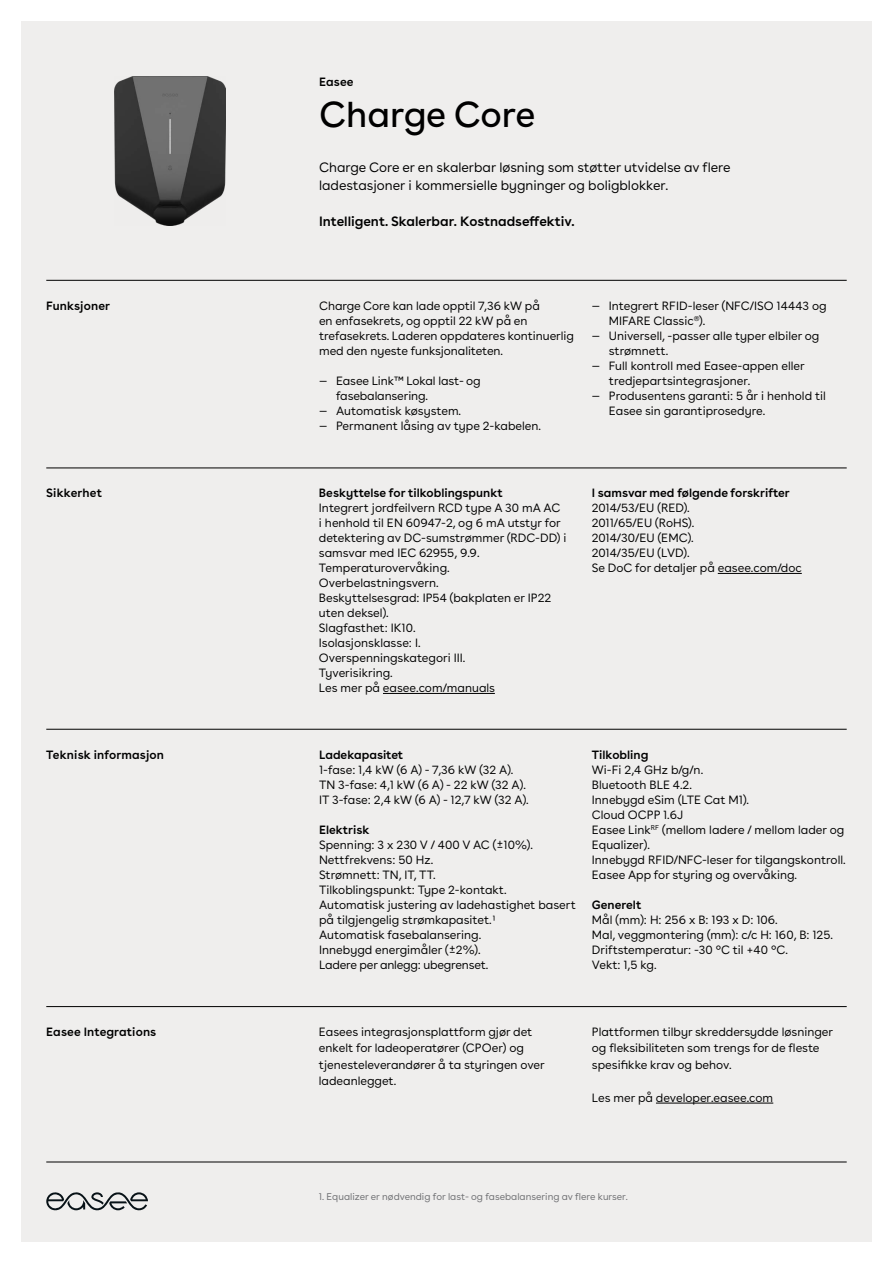
<style>
.page{position:relative;width:893px;height:1263px;background:#fff}
.page>*{position:absolute;margin:0;border:0;box-sizing:border-box;transform-origin:0 0}
.t1{font:36px "Buenos Aires";color:#000}
.t2{font:13.5px/18px "Buenos Aires";color:#000}
.t3{font:600 13.5px "Buenos Aires";color:#000}
.t4{font:12px/15px "Buenos Aires";color:#000}
.t5{font:600 12px "Buenos Aires";color:#000}
.t6{font:9.75px "Buenos Aires";color:#6d6e71}
</style>
<div class="page">
<div style="left:21px;top:21px;width:851px;height:1221px;background:#efeeed"></div>
<hr style="left:46px;top:280px;width:801px;height:1px;background:#000">
<hr style="left:46px;top:729px;width:801px;height:1px;background:#000">
<hr style="left:718px;top:573px;width:84px;height:1px;background:#000">
<hr style="left:383px;top:693px;width:112px;height:1px;background:#000">
<hr style="left:46px;top:468px;width:801px;height:1px;background:#000">
<hr style="left:46px;top:1006px;width:801px;height:1px;background:#000">
<hr style="left:656px;top:1103px;width:117px;height:1px;background:#000">
<img style="left:115px;top:77px;width:111px;height:149px">
<hr style="left:46px;top:1162px;width:801px;height:1px;background:#000">
<svg style="left:46px;top:1192px;width:102px;height:18px"></svg>
<p class="t5" style="left:319px;top:72px;width:36px">Easee</p>
<h1 class="t1" style="left:319px;top:85px;width:218px">Charge Core</h1>
<p class="t2" style="left:319px;top:157px;width:413px">Charge Core er en skalerbar løsning som støtter utvidelse av flere ladestasjoner i kommersielle bygninger og boligblokker.</p>
<p class="t3" style="left:319px;top:210px;width:257px">Intelligent. Skalerbar. Kostnadseffektiv.</p>
<p class="t5" style="left:46px;top:295px;width:65px">Funksjoner</p>
<p class="t4" style="left:319px;top:297px;width:256px">Charge Core kan lade opptil 7,36 kW på<br>en enfasekrets, og opptil 22 kW på en trefasekrets. Laderen oppdateres kontinuerlig med den nyeste funksjonaliteten.</p>
<p class="t4" style="left:336px;top:372px;width:146px;text-indent:-17px">— Easee Link™ Lokal last- og fasebalansering.</p>
<p class="t4" style="left:319px;top:402px;width:144px">— Automatisk køsystem.</p>
<p class="t4" style="left:319px;top:417px;width:224px">— Permanent låsing av type 2-kabelen.</p>
<p class="t4" style="left:609px;top:297px;width:219px;text-indent:-17px">— Integrert RFID-leser (NFC/ISO 14443 og<br>MIFARE Classic<sup>®</sup>).</p>
<p class="t4" style="left:609px;top:327px;width:212px;text-indent:-17px">— Universell, -passer alle typer elbiler og strømnett.</p>
<p class="t4" style="left:609px;top:357px;width:197px;text-indent:-17px">— Full kontroll med Easee-appen eller tredjepartsintegrasjoner.</p>
<p class="t4" style="left:609px;top:387px;width:219px;text-indent:-17px">— Produsentens garanti: 5 år i henhold til<br>Easee sin garantiprosedyre.</p>
<p class="t5" style="left:46px;top:483px;width:57px">Sikkerhet</p>
<p class="t5" style="left:592px;top:483px;width:200px">I samsvar med følgende forskrifter</p>
<p class="t4" style="left:592px;top:499px;width:212px">2014/53/EU (RED).<br>2011/65/EU (RoHS).<br>2014/30/EU (EMC).<br>2014/35/EU (LVD).<br>Se DoC for detaljer på easee.com/doc</p>
<p class="t5" style="left:319px;top:483px;width:185px">Beskyttelse for tilkoblingspunkt</p>
<p class="t4" style="left:319px;top:499px;width:249px">Integrert jordfeilvern RCD type A 30 mA AC<br>i henhold til EN 60947-2, og 6 mA utstyr for detektering av DC-sumstrømmer (RDC-DD) i samsvar med IEC 62955, 9.9.<br>Temperaturovervåking.<br>Overbelastningsvern.<br>Beskyttelsesgrad: IP54 (bakplaten er IP22 uten deksel).<br>Slagfasthet: IK10.<br>Isolasjonsklasse: I.<br>Overspenningskategori III.<br>Tyverisikring.<br>Les mer på easee.com/manuals</p>
<p class="t5" style="left:46px;top:744px;width:119px">Teknisk informasjon</p>
<p class="t5" style="left:319px;top:744px;width:86px">Ladekapasitet</p>
<p class="t4" style="left:319px;top:761px;width:211px">1-fase: 1,4 kW (6 A) - 7,36 kW (32 A).<br>TN 3-fase: 4,1 kW (6 A) - 22 kW (32 A).<br>IT 3-fase: 2,4 kW (6 A) - 12,7 kW (32 A).</p>
<p class="t5" style="left:319px;top:819px;width:52px">Elektrisk</p>
<p class="t4" style="left:319px;top:836px;width:258px">Spenning: 3 x 230 V / 400 V AC (±10%).<br>Nettfrekvens: 50 Hz.<br>Strømnett: TN, IT, TT.<br>Tilkoblingspunkt: Type 2-kontakt.<br>Automatisk justering av ladehastighet basert på tilgjengelig strømkapasitet.1<br>Automatisk fasebalansering.<br>Innebygd energimåler (±2%).<br>Ladere per anlegg: ubegrenset.</p>
<p class="t5" style="left:592px;top:744px;width:58px">Tilkobling</p>
<p class="t4" style="left:592px;top:761px;width:255px">Wi-Fi 2,4 GHz b/g/n.<br>Bluetooth BLE 4.2.<br>Innebygd eSim (LTE Cat M1).<br>Cloud OCPP 1.6J<br>Easee Link<sup>RF</sup> (mellom ladere / mellom lader og<br>Equalizer).<br>Innebygd RFID/NFC-leser for tilgangskontroll.<br>Easee App for styring og overvåking.</p>
<p class="t5" style="left:592px;top:894px;width:51px">Generelt</p>
<p class="t4" style="left:592px;top:911px;width:243px">Mål (mm): H: 256 x B: 193 x D: 106.<br>Mal, veggmontering (mm): c/c H: 160, B: 125.<br>Driftstemperatur: -30 °C til +40 °C.<br>Vekt: 1,5 kg.</p>
<p class="t5" style="left:46px;top:1021px;width:112px">Easee Integrations</p>
<p class="t4" style="left:319px;top:1022px;width:227px;line-height:16.5px">Easees integrasjonsplattform gjør det enkelt for ladeoperatører (CPOer) og tjenesteleverandører å ta styringen over ladeanlegget.</p>
<p class="t4" style="left:592px;top:1022px;width:243px;line-height:16.5px">Plattformen tilbyr skreddersydde løsninger og fleksibiliteten som trengs for de fleste spesifikke krav og behov.</p>
<p class="t4" style="left:592px;top:1089px;width:183px">Les mer på developer.easee.com</p>
<p class="t6" style="left:319px;top:1188px;width:310px">1. Equalizer er nødvendig for last- og fasebalansering av flere kurser.</p>
</div>
